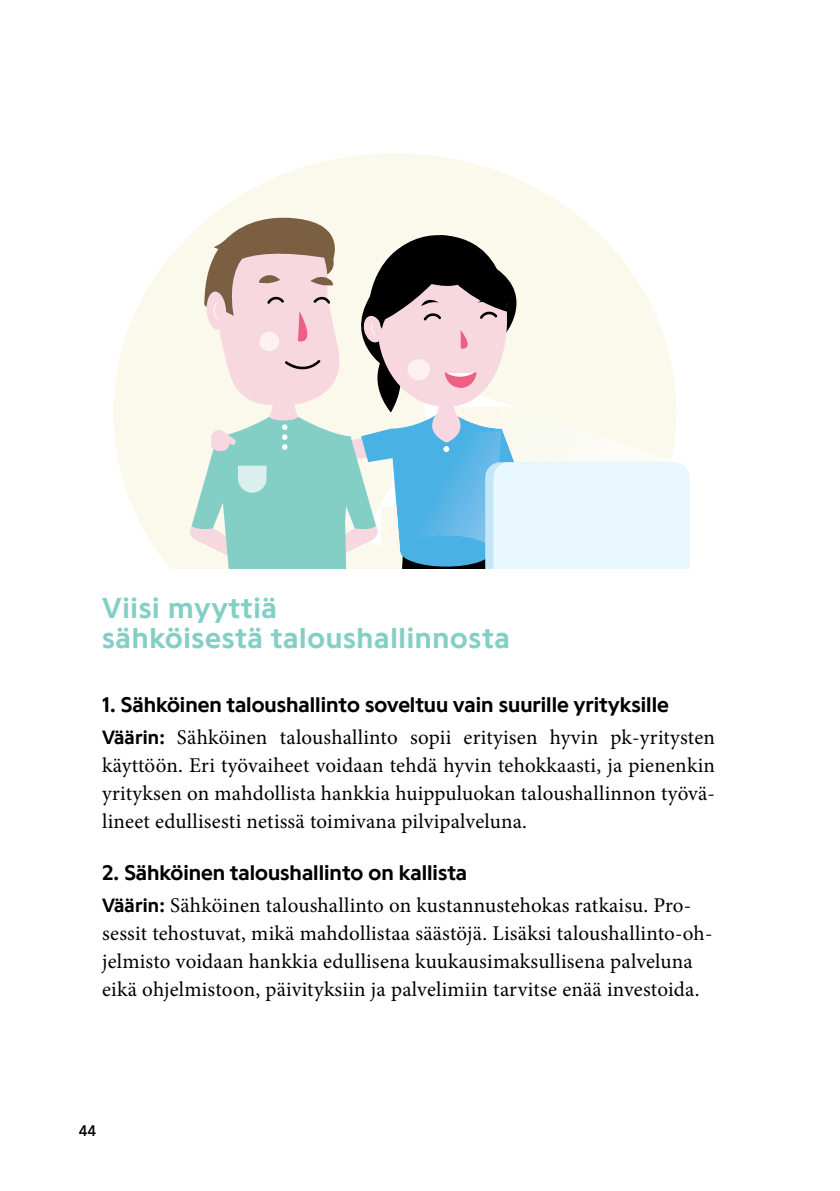
<style>
.page{position:relative;width:840px;height:1191px;background:#fff}
.page>*{position:absolute;margin:0;border:0;box-sizing:border-box;transform-origin:0 0}
.t1{font:700 30px/30px "Programme";letter-spacing:.025em;color:#84cfc5}
.t2{font:700 22px "Programme";color:#000}
.t3{font:21px/28px "Minion Pro";letter-spacing:.01em;color:#000;text-align:justify}
.t4{font:16px "Programme";color:#000}
.s1{font-family:"Programme";font-weight:700;font-size:20px}
</style>
<div class="page">
<svg style="left:113px;top:153px;width:446px;height:415px;fill:#fbf8ec"></svg>
<svg style="left:189px;top:202px;width:500px;height:366px;background:#cfd8d8"></svg>
<h1 class="t1" style="left:102px;top:592px;width:409px">Viisi myyttiä<br>sähköisestä taloushallinnosta</h1>
<p class="t2" style="left:102px;top:691px;width:568px">1. Sähköinen taloushallinto soveltuu vain suurille yrityksille</p>
<p class="t3" style="left:102px;top:723px;width:614px"><span class="s1">Väärin:</span> Sähköinen taloushallinto sopii erityisen hyvin pk-yritysten käyttöön. Eri työvaiheet voidaan tehdä hyvin tehokkaasti, ja pienenkin yrityksen on mahdollista hankkia huippuluokan taloushallinnon työvä&shy;lineet edullisesti netissä toimivana pilvipalveluna.</p>
<p class="t2" style="left:102px;top:859px;width:366px">2. Sähköinen taloushallinto on kallista</p>
<p class="t3" style="left:102px;top:891px;width:611px;text-align:left"><span class="s1">Väärin:</span> Sähköinen taloushallinto on kustannustehokas ratkaisu. Pro&shy;sessit tehostuvat, mikä mahdollistaa säästöjä. Lisäksi taloushallinto-oh&shy;jelmisto voidaan hankkia edullisena kuukausimaksullisena palveluna eikä ohjelmistoon, päivityksiin ja palvelimiin tarvitse enää investoida.</p>
<p class="t4" style="left:79px;top:1121px;width:19px">44</p>
</div>
